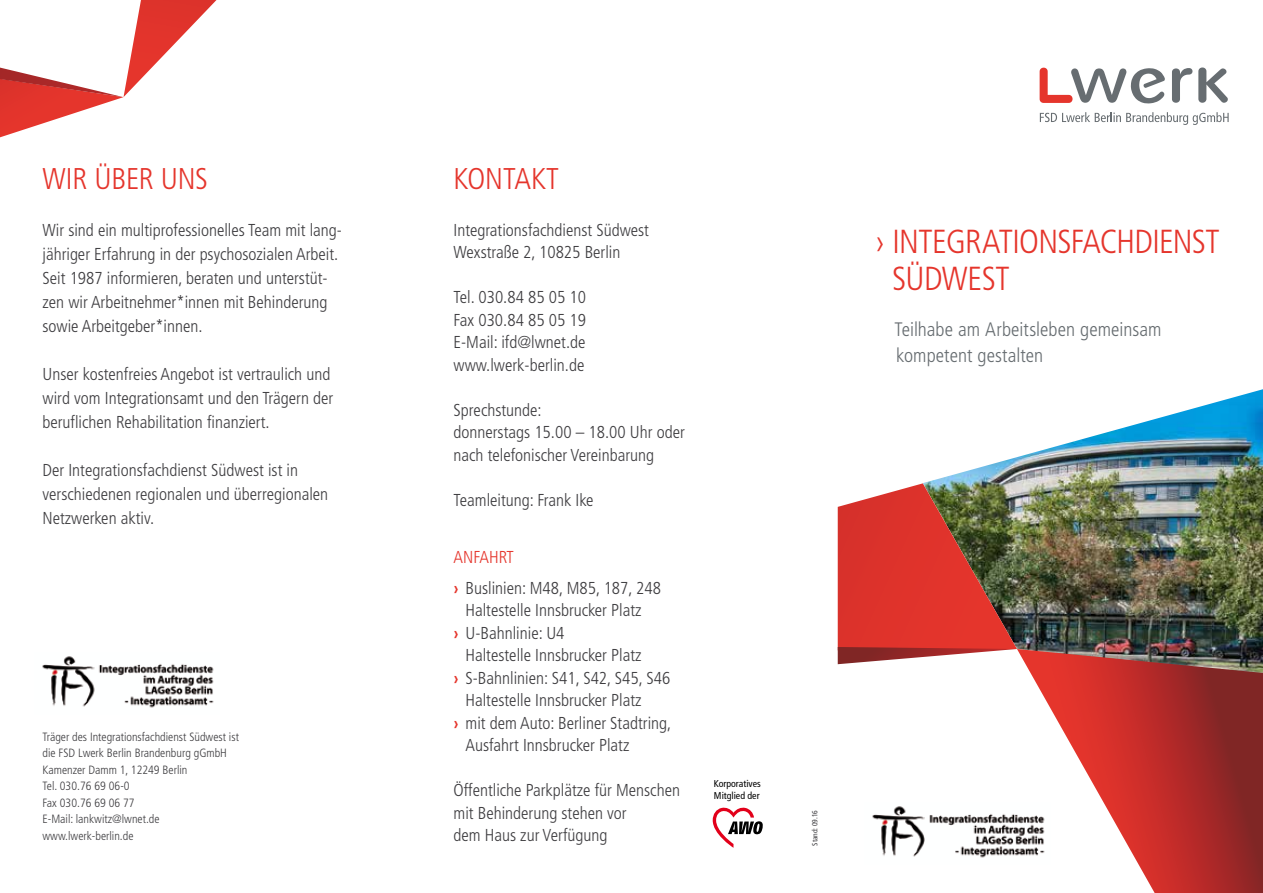
<style>
.page{position:relative;width:1263px;height:893px;background:#fff}
.page>*{position:absolute;margin:0;border:0;box-sizing:border-box;transform-origin:0 0}
.t1{font:300 condensed 33.3px/37px "Frutiger";letter-spacing:-.02em;color:#e5352c}
.t2{font:300 condensed 30px "Frutiger";letter-spacing:-.01em;color:#e5352c}
.t3{font:300 condensed 19.5px/25.5px "Frutiger";color:#676d71}
.t4{font:300 condensed 17.25px/22.5px "Frutiger";color:#3e3d40}
.t5{font:300 condensed 12px/16.5px "Frutiger";color:#3e3d40}
.t6{font:condensed 9.9px/11.9px "Frutiger";color:#000}
.t7{font:condensed 7.5px "Frutiger";color:#3e3d40}
.s1{color:#e5352c}
.s2{font-weight:700;color:#e5352c}
.s3{font-size:33.45px}
</style>
<div class="page">
<svg style="left:1172px;top:68px;width:20px;height:35px"></svg>
<svg style="left:1198px;top:68px;width:30px;height:35px"></svg>
<svg style="left:1039px;top:68px;width:126px;height:36px"></svg>
<svg style="left:1040px;top:112px;width:188px;height:13px"></svg>
<svg style="left:713px;top:807px;width:50px;height:41px"></svg>
<svg style="left:0;top:0;width:216px;height:137px"></svg>
<img style="left:924px;top:389px;width:339px;height:260px">
<svg style="left:1017px;top:649px;width:246px;height:244px"></svg>
<svg style="left:838px;top:483px;width:179px;height:181px"></svg>
<img style="left:42px;top:656px;width:172px;height:52px">
<img style="left:872px;top:802px;width:178px;height:62px">
<h2 class="t2" style="left:43px;top:161px;width:167px">WIR ÜBER UNS</h2>
<p class="t4" style="left:43px;top:218px;width:301px;line-height:24px">Wir sind ein multiprofessionelles Team mit lang&shy;jähriger Erfahrung in der psychosozialen Arbeit.<br>Seit 1987 informieren, beraten und unterstüt&shy;zen wir Arbeitnehmer*innen mit Behinderung sowie Arbeitgeber*innen.</p>
<p class="t4" style="left:43px;top:362px;width:292px;line-height:24px">Unser kostenfreies Angebot ist vertraulich und wird vom Integrationsamt und den Trägern der beruflichen Rehabilitation finanziert.</p>
<p class="t4" style="left:43px;top:458px;width:287px;line-height:24px">Der Integrationsfachdienst Südwest ist in verschiedenen regionalen und überregionalen<br>Netzwerken aktiv.</p>
<p class="t5" style="left:43px;top:729px;width:198px">Träger des Integrationsfachdienst Südwest ist die FSD Lwerk Berlin Brandenburg gGmbH<br>Kamenzer Damm 1, 12249 Berlin<br>Tel. 030.76 69 06-0<br>Fax 030.76 69 06 77<br>E-Mail: lankwitz@lwnet.de www.lwerk-berlin.de</p>
<h2 class="t2" style="left:453px;top:162px;width:107px">KONTAKT</h2>
<p class="t4" style="left:453px;top:219px;width:197px">Integrationsfachdienst Südwest<br>Wexstraße 2, 10825 Berlin</p>
<p class="t4" style="left:453px;top:286px;width:134px;text-align:justify">Tel. 030.84 85 05 10<br>Fax 030.84 85 05 19<br>E-Mail: ifd@lwnet.de www.lwerk-berlin.de</p>
<p class="t4" style="left:453px;top:399px;width:233px">Sprechstunde:<br>donnerstags 15.00 – 18.00 Uhr oder nach telefonischer Vereinbarung</p>
<p class="t4" style="left:453px;top:489px;width:141px">Teamleitung: Frank Ike</p>
<p class="t4" style="left:453px;top:542px;width:209px;line-height:31px"><span class="s1">ANFAHRT<br></span><span class="s2">›</span> Buslinien: M48, M85, 187, 248</p>
<p class="t4" style="left:453px;top:599px;width:190px;text-indent:12px">Haltestelle Innsbrucker Platz <span class="s2">›</span> U-Bahnlinie: U4</p>
<p class="t4" style="left:465px;top:644px;width:178px">Haltestelle Innsbrucker Platz</p>
<p class="t4" style="left:453px;top:667px;width:218px"><span class="s2">›</span> S-Bahnlinien: S41, S42, S45, S46</p>
<p class="t4" style="left:465px;top:689px;width:178px">Haltestelle Innsbrucker Platz</p>
<p class="t4" style="left:453px;top:712px;width:219px"><span class="s2">›</span> mit dem Auto: Berliner Stadtring,</p>
<p class="t4" style="left:465px;top:734px;width:165px">Ausfahrt Innsbrucker Platz</p>
<p class="t4" style="left:453px;top:779px;width:228px">Öffentliche Parkplätze für Menschen mit Behinderung stehen vor<br>dem Haus zur Verfügung</p>
<p class="t6" style="left:714px;top:777px;width:48px">Korporatives<br>Mitglied der</p>
<p class="t7" style="left:810px;top:846px;width:37px;rotate:-90deg">Stand: 09.16</p>
<h1 class="t1" style="left:892px;top:223px;width:329px;text-indent:-16px"><span class="s3">›</span> INTEGRATIONSFACHDIENST<br>SÜDWEST</h1>
<p class="t3" style="left:894px;top:317px;width:269px">Teilhabe am Arbeitsleben gemeinsam kompetent gestalten</p>
</div>
